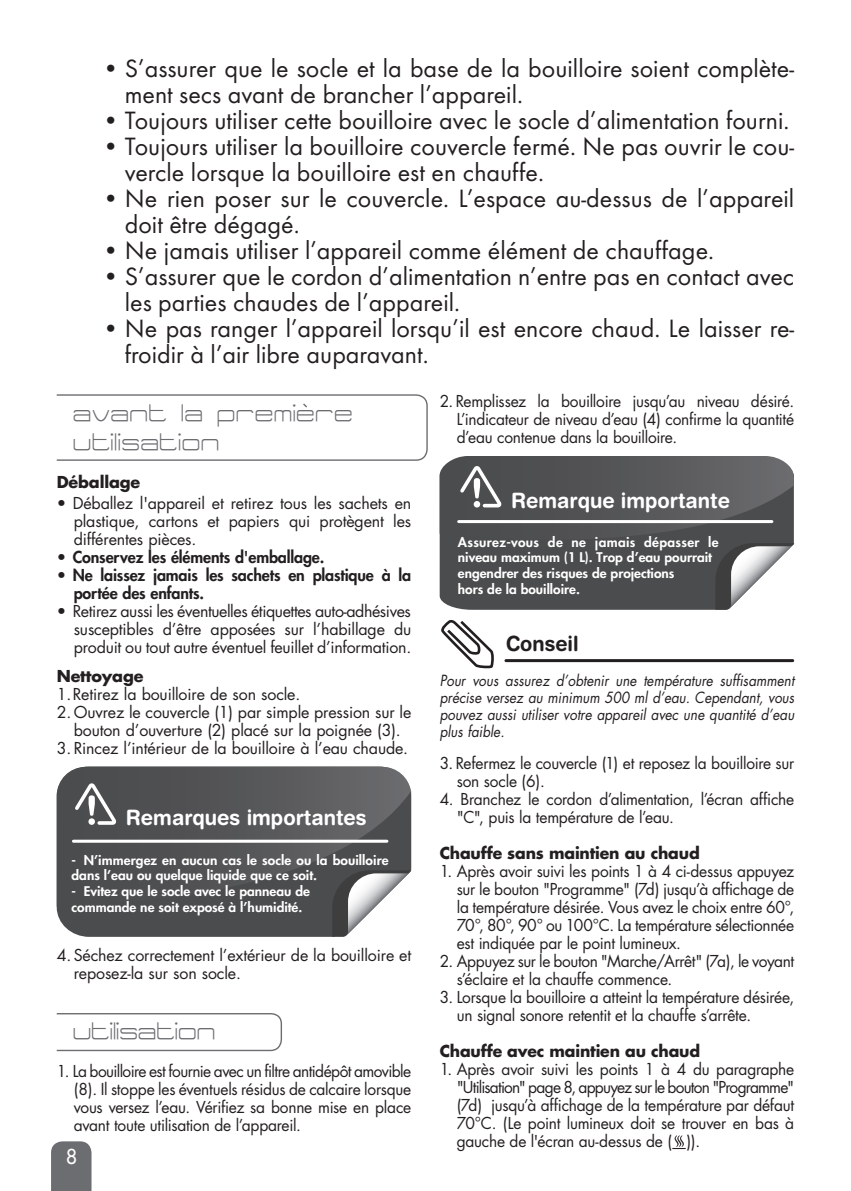
<style>
.page{position:relative;width:851px;height:1191px;background:#fff}
.page>*{position:absolute;margin:0;border:0;box-sizing:border-box;transform-origin:0 0}
.t1{font:28px/28.8px "Tidy Curve TV";letter-spacing:-.01em;color:#6c6d70}
.t2{font:26px/26px "Futura T";color:#231f20}
.t3{font:700 21.2px "Helvetica Rounded";color:#fff;scale:.95 1}
.t4{font:700 21px "Helvetica Rounded";color:#231f20;scale:.95 1}
.t5{font:20px "Futura";color:#fff;scale:.95 1}
.t6{font:16px/18px "Futura";letter-spacing:-.015em;color:#231f20;text-align:justify}
.t7{font:800 16px/18px "Futura";letter-spacing:-.01em;color:#231f20}
.t8{font:700 16px "Futura";letter-spacing:-.01em;color:#231f20}
.t9{font:italic 15px/17px "Futura";color:#231f20;text-align:justify;scale:.9 1}
.t10{font:800 13px/15.6px "Futura";color:#fff;scale:1.05 1}
.s1{font-weight:400}
</style>
<div class="page">
<svg style="left:672px;top:1135px;width:13px;height:14px"></svg>
<div style="left:51px;top:1141px;width:40px;height:50px;background:#6c6d70"></div>
<svg style="left:56px;top:394px;width:372px;height:67px"></svg>
<svg style="left:57px;top:766px;width:327px;height:171px;background:#535354"></svg>
<svg style="left:332px;top:906px;width:52px;height:31px"></svg>
<svg style="left:57px;top:767px;width:354px;height:139px;background:#5a5b5c"></svg>
<svg style="left:72px;top:779px;width:48px;height:47px"></svg>
<hr style="left:73px;top:839px;width:314px;height:3px;background:#fff">
<svg style="left:439px;top:456px;width:355px;height:153px;background:#5d5e5f"></svg>
<hr style="left:458px;top:520px;width:313px;height:3px;background:#fff">
<svg style="left:56px;top:1013px;width:226px;height:38px"></svg>
<hr style="left:506px;top:659px;width:286px;height:3px;background:#231f20">
<svg style="left:441px;top:619px;width:53px;height:50px"></svg>
<h2 class="t2" style="left:125px;top:55px;width:670px;text-indent:-23px">• S’assurer que le socle et la base de la bouilloire soient complète&shy;ment secs avant de brancher l’appareil.</h2>
<h2 class="t2" style="left:102px;top:107px;width:688px">• Toujours utiliser cette bouilloire avec le socle d’alimentation fourni.</h2>
<h2 class="t2" style="left:125px;top:133px;width:671px;text-indent:-23px">• Toujours utiliser la bouilloire couvercle fermé. Ne pas ouvrir le cou&shy;vercle lorsque la bouilloire est en chauffe.</h2>
<h2 class="t2" style="left:125px;top:185px;width:671px;text-indent:-23px">• Ne rien poser sur le couvercle. L’espace au-dessus de l’appareil doit être dégagé.</h2>
<h2 class="t2" style="left:102px;top:237px;width:613px">• Ne jamais utiliser l’appareil comme élément de chauffage.</h2>
<h2 class="t2" style="left:125px;top:263px;width:670px;text-indent:-23px">• S’assurer que le cordon d’alimentation n’entre pas en contact avec les parties chaudes de l’appareil.</h2>
<h2 class="t2" style="left:125px;top:315px;width:671px;text-indent:-23px">• Ne pas ranger l’appareil lorsqu’il est encore chaud. Le laisser re&shy;froidir à l’air libre auparavant.</h2>
<h1 class="t1" style="left:74px;top:398px;width:282px">avant la premiere utilisation</h1>
<p class="t8" style="left:57px;top:471px;width:85px">Déballage</p>
<p class="t6" style="left:74px;top:494px;width:339px;text-indent:-17px">• Déballez l'appareil et retirez tous les sachets en plastique, cartons et papiers qui protègent les différentes pièces.</p>
<p class="t7" style="left:57px;top:547px;width:269px"><span class="s1">•</span> Conservez les éléments d'emballage.</p>
<p class="t7" style="left:74px;top:565px;width:339px;text-indent:-17px"><span class="s1">•</span> Ne laissez jamais les sachets en plastique à la portée des enfants.</p>
<p class="t6" style="left:74px;top:602px;width:339px;text-indent:-17px">• Retirez aussi les éventuelles étiquettes auto-adhésives susceptibles d’être apposées sur l’habillage du produit ou tout autre éventuel feuillet d’information.</p>
<p class="t8" style="left:57px;top:665px;width:88px">Nettoyage</p>
<p class="t6" style="left:57px;top:685px;width:245px">1.Retirez la bouilloire de son socle.</p>
<p class="t6" style="left:57px;top:703px;width:356px;text-align:center">2. Ouvrez le couvercle (1) par simple pression sur le bouton d’ouverture (2) placé sur la poignée (3).</p>
<p class="t6" style="left:57px;top:739px;width:353px">3. Rincez l’intérieur de la bouilloire à l’eau chaude.</p>
<h3 class="t3" style="left:126px;top:805px;width:255px">Remarques importantes</h3>
<p class="t10" style="left:72px;top:852px;width:303px">- N’immergez en aucun cas le socle ou la bouilloire dans l’eau ou quelque liquide que ce soit.</p>
<p class="t10" style="left:72px;top:883px;width:228px">- Evitez que le socle avec le panneau de commande ne soit exposé à l’humidité.</p>
<p class="t6" style="left:74px;top:946px;width:339px;text-indent:-17px">4. Séchez correctement l’extérieur de la bouilloire et reposez-la sur son socle.</p>
<h1 class="t1" style="left:74px;top:1016px;width:145px">utilisation</h1>
<p class="t6" style="left:74px;top:1062px;width:339px;text-indent:-17px">1. La bouilloire est fournie avec un filtre antidépôt amovible (8). Il stoppe les éventuels résidus de calcaire lorsque vous versez l’eau. Vérifiez sa bonne mise en place avant toute utilisation de l’appareil.</p>
<p class="t5" style="left:66px;top:1144px;width:13px">8</p>
<p class="t6" style="left:456px;top:392px;width:339px;text-indent:-17px">2. Remplissez la bouilloire jusqu’au niveau désiré.<br>L’indicateur de niveau d’eau (4) confirme la quantité d’eau contenue dans la bouilloire.</p>
<h3 class="t3" style="left:511px;top:487px;width:232px">Remarque importante</h3>
<p class="t10" style="left:458px;top:534px;width:250px">Assurez-vous de ne jamais dépasser le niveau maximum (1 L). Trop d’eau pourrait engendrer des risques de projections<br>hors de la bouilloire.</p>
<h3 class="t4" style="left:506px;top:631px;width:78px">Conseil</h3>
<p class="t9" style="left:439px;top:672px;width:395px">Pour vous assurez d’obtenir une température suffisamment précise versez au minimum 500 ml d’eau. Cependant, vous pouvez aussi utiliser votre appareil avec une quantité d’eau plus faible.</p>
<p class="t6" style="left:456px;top:754px;width:339px;text-indent:-17px">3. Refermez le couvercle (1) et reposez la bouilloire sur son socle (6).</p>
<p class="t6" style="left:456px;top:790px;width:339px;text-indent:-17px">4. Branchez le cordon d’alimentation, l’écran affiche "C", puis la température de l’eau.</p>
<p class="t8" style="left:439px;top:842px;width:261px">Chauffe sans maintien au chaud</p>
<p class="t6" style="left:456px;top:862px;width:339px;text-indent:-17px">1. Après avoir suivi les points 1 à 4 ci-dessus appuyez sur le bouton "Programme" (7d) jusqu’à affichage de la température désirée. Vous avez le choix entre 60°, 70°, 80°, 90° ou 100°C. La température sélectionnée est indiquée par le point lumineux.</p>
<p class="t6" style="left:456px;top:952px;width:339px;text-indent:-17px">2. Appuyez sur le bouton "Marche/Arrêt" (7a), le voyant s’éclaire et la chauffe commence.</p>
<p class="t6" style="left:456px;top:988px;width:339px;text-indent:-17px">3. Lorsque la bouilloire a atteint la température désirée, un signal sonore retentit et la chauffe s’arrête.</p>
<p class="t8" style="left:439px;top:1040px;width:262px">Chauffe avec maintien au chaud</p>
<p class="t6" style="left:456px;top:1060px;width:339px;text-indent:-17px">1. Après avoir suivi les points 1 à 4 du paragraphe "Utilisation" page 8, appuyez sur le bouton "Programme" (7d) jusqu’à affichage de la température par défaut 70°C. (Le point lumineux doit se trouver en bas à gauche de l'écran au-dessus de ( )).</p>
</div>
